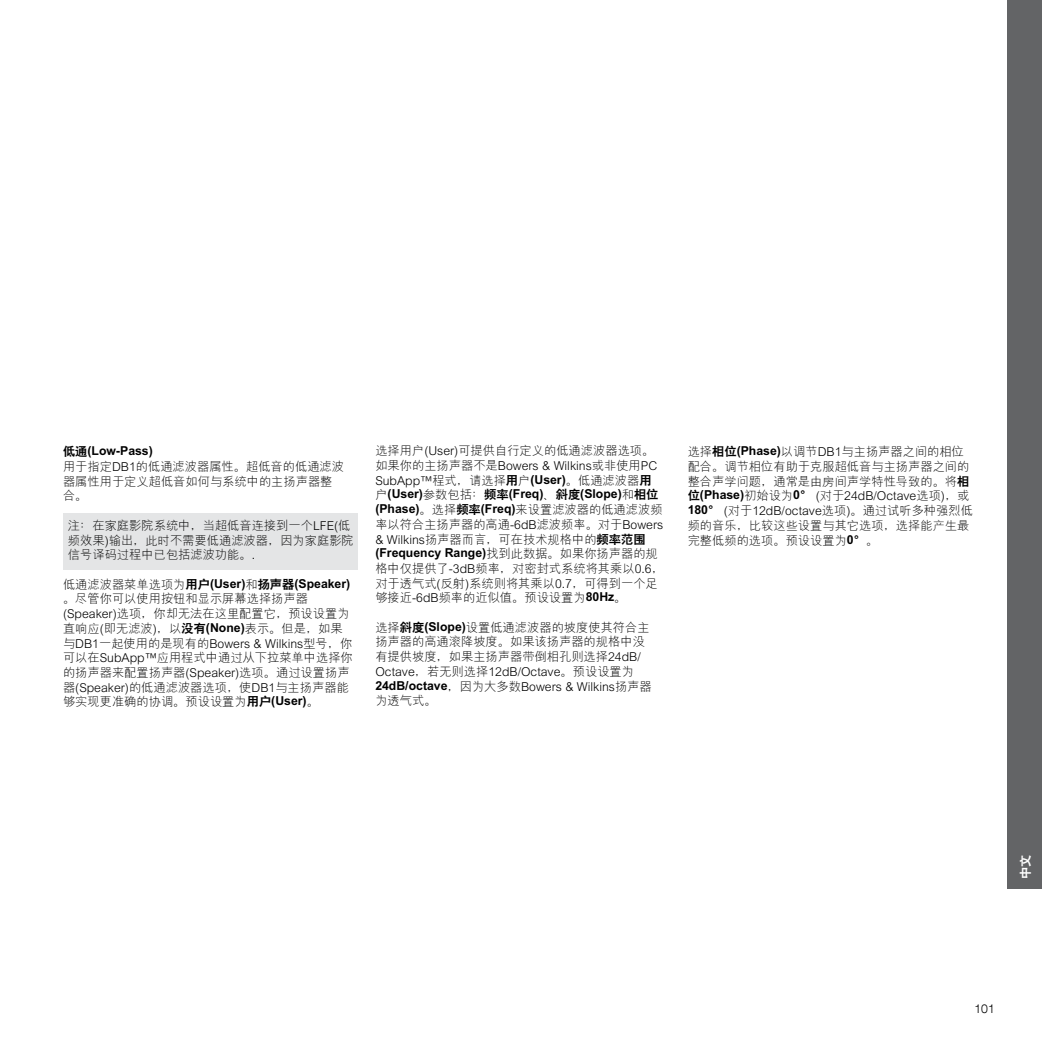
<style>
.page{position:relative;width:1042px;height:1042px;background:#fff}
.page>*{position:absolute;margin:0;border:0;box-sizing:border-box;transform-origin:0 0}
.t1{font:300 12.25px/14.7px "M Hei GB";color:#000}
.t2{font:800 12.25px/14.7px "C Hei 2 GB";color:#000}
.t3{font:300 12.25px "Helvetica Neue LT Com";color:#000}
.t4{font:800 12.25px "C Hei 2 GB";color:#fff}
.s1{font-family:"M Hei GB";font-weight:300}
.s2{font-family:"C Hei 2 GB";font-weight:800}
.s3{font-family:"Helvetica Neue"}
</style>
<div class="page">
<div style="left:1007px;top:0;width:35px;height:888px;background:#636466"></div>
<div style="left:63px;top:513px;width:295px;height:56px;background:#e4e5e6"></div>
<p class="t2" style="left:63px;top:445px;width:91px">低通(Low-Pass)</p>
<p class="t1" style="left:63px;top:459px;width:283px">用于指定DB1的低通滤波器属性。超低音的低通滤波器属性用于定义超低音如何与系统中的主扬声器整合。</p>
<p class="t1" style="left:68px;top:518px;width:287px">注：在家庭影院系统中，当超低音连接到一个LFE(低频效果)输出，此时不需要低通滤波器，因为家庭影院信号译码过程中已包括滤波功能。.</p>
<p class="t2" style="left:63px;top:578px;width:289px"><span class="s1">低通滤波器菜单选项为</span>用户(User)<span class="s1">和</span>扬声器(Speaker)</p>
<p class="t1" style="left:63px;top:592px;width:291px">。尽管你可以使用按钮和显示屏幕选择扬声器(Speaker)选项，你却无法在这里配置它，预设设置为直响应(即无滤波)，以<span class="s2">没有(None)</span>表示。但是，如果与DB1一起使用的是现有的Bowers &amp; Wilkins型号，你可以在SubApp<span class="s3">™</span>应用程式中通过从下拉菜单中选择你的扬声器来配置扬声器(Speaker)选项。通过设置扬声器(Speaker)的低通滤波器选项，使DB1与主扬声器能够实现更准确的协调。预设设置为<span class="s2">用户(User)</span>。</p>
<p class="t1" style="left:375px;top:444px;width:283px">选择用户(User)可提供自行定义的低通滤波器选项。如果你的主扬声器不是Bowers &amp; Wilkins或非使用PC<br>SubApp<span class="s3">™</span>程式，请选择<span class="s2">用</span>户<span class="s2">(User)</span>。低通滤波器<span class="s2">用</span></p>
<p class="t2" style="left:375px;top:488px;width:289px"><span class="s1">户</span>(User)<span class="s1">参数包括：</span>频率(Freq)<span class="s1">、</span>斜度(Slope)<span class="s1">和</span>相位(Phase)<span class="s1">。选择</span>频率(Freq)<span class="s1">来设置滤波器的低通滤波频</span></p>
<p class="t1" style="left:375px;top:517px;width:289px">率以符合主扬声器的高通-6dB滤波频率。对于Bowers &amp; Wilkins扬声器而言，可在技术规格中的<span class="s2">频率范围</span></p>
<p class="t2" style="left:375px;top:547px;width:284px">(Frequency Range)<span class="s1">找到此数据。如果你扬声器的规</span></p>
<p class="t1" style="left:375px;top:561px;width:290px">格中仅提供了-3dB频率，对密封式系统将其乘以0.6，对于透气式(反射)系统则将其乘以0.7，可得到一个足够接近-6dB频率的近似值。预设设置为<span class="s2">80Hz</span>。</p>
<p class="t1" style="left:375px;top:620px;width:278px">选择<span class="s2">斜度(Slope)</span>设置低通滤波器的坡度使其符合主扬声器的高通滚降坡度。如果该扬声器的规格中没有提供坡度，如果主扬声器带倒相孔则选择24dB/<br>Octave，若无则选择12dB/Octave。预设设置为<br><span class="s2">24dB/octave</span>，因为大多数Bowers &amp; Wilkins扬声器为透气式。</p>
<p class="t1" style="left:688px;top:445px;width:287px">选择<span class="s2">相位(Phase)</span>以调节DB1与主扬声器之间的相位配合。调节相位有助于克服超低音与主扬声器之间的整合声学问题，通常是由房间声学特性导致的。将<span class="s2">相位(Phase)</span>初始设为<span class="s2">0°</span> (对于24dB/Octave选项)，或<br><span class="s2">180°</span> (对于12dB/octave选项)。通过试听多种强烈低频的音乐，比较这些设置与其它选项，选择能产生最完整低频的选项。预设设置为<span class="s2">0°</span>。</p>
<p class="t4" style="left:1019px;top:879px;width:26px;rotate:-90deg">中文</p>
<p class="t3" style="left:974px;top:1001px;width:22px">101</p>
</div>
